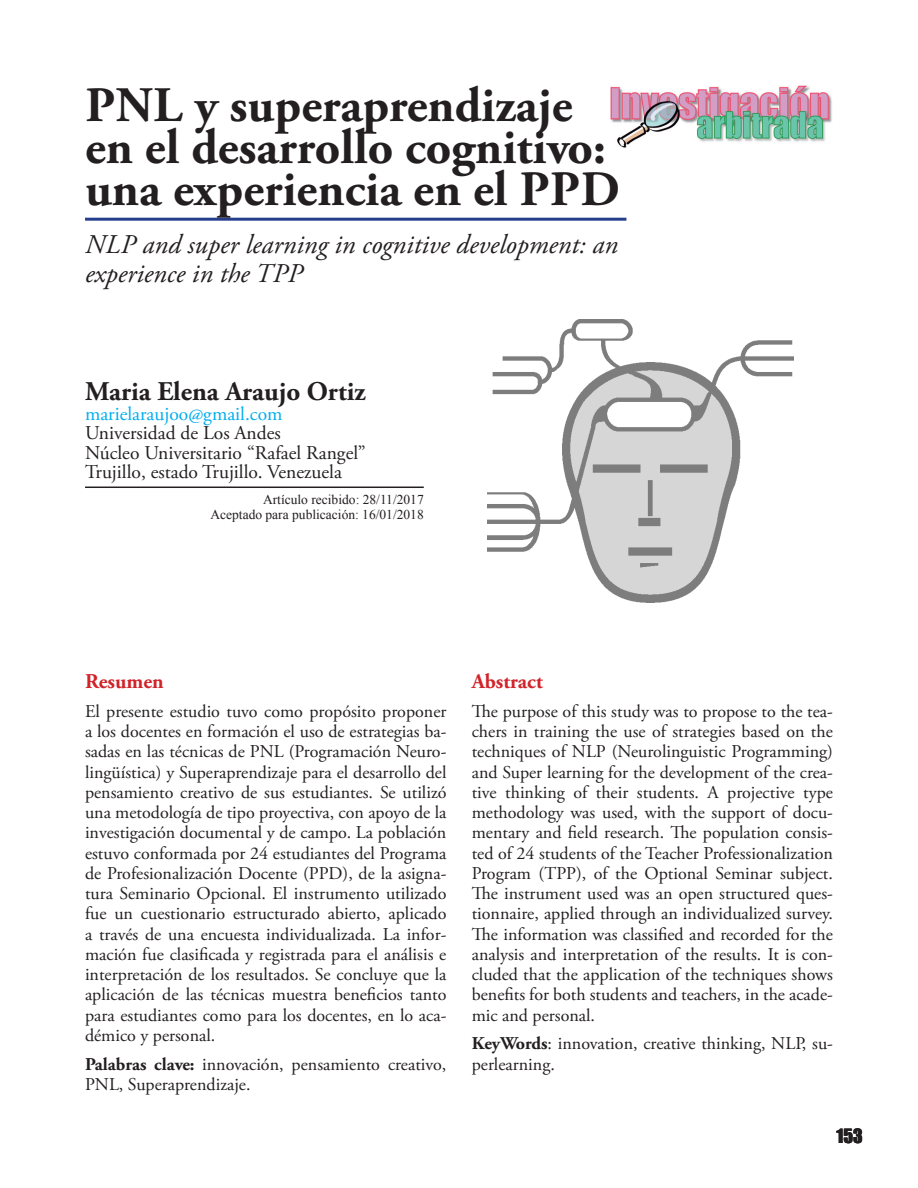
<style>
.page{position:relative;width:918px;height:1188px;background:#fff}
.page>*{position:absolute;margin:0;border:0;box-sizing:border-box;transform-origin:0 0}
.TITULO_ART_Sin{font:700 49.5px "Adobe Garamond Pro";color:#231f20}
.TITULO_ART_Con{font:700 49.5px "Adobe Garamond Pro";color:#231f20}
.Titulo_Ingles{font:italic 27px/28.5px "Adobe Garamond Pro";color:#231f20}
.Autores{font:700 27px "Adobe Garamond Pro";color:#231f20}
.Resum_Abstra{font:700 21px "Adobe Garamond Pro";color:#d1232a}
.Correo_Univer{font:19.5px "Adobe Garamond Pro";color:#231f20}
.Correo_Univer_-_con{font:19.5px "Adobe Garamond Pro";color:#231f20}
.Correo_Univer-2{font:19.5px "Adobe Garamond Pro";color:#00aeef}
.t1{font:18px/20.2px "Adobe Garamond Pro";color:#231f20;text-align:justify}
.t2{font:18px "Impact";color:#231f20}
.Recibido{font:13.5px "Times New Roman";color:#231f20}
.s1{font-weight:700}
</style>
<div class="page">
<hr style="left:85px;top:218px;width:541px;height:3px;background:#253f8e">
<img style="left:610px;top:85px;width:222px;height:63px">
<hr style="left:85px;top:487px;width:339px;height:1px;background:#231f20">
<img style="left:488px;top:320px;width:305px;height:282px">
<p class="TITULO_ART_Sin" style="left:85px;top:76px;width:489px">PNL y superaprendizaje</p>
<p class="TITULO_ART_Sin" style="left:85px;top:118px;width:522px">en el desarrollo cognitivo:</p>
<p class="TITULO_ART_Con" style="left:85px;top:160px;width:536px">una experiencia en el PPD</p>
<p class="Titulo_Ingles" style="left:85px;top:231px;width:535px">NLP and super learning in cognitive development: an experience in the TPP</p>
<p class="Autores" style="left:85px;top:376px;width:282px">Maria Elena Araujo Ortiz</p>
<p class="Correo_Univer-2" style="left:85px;top:402px;width:199px">marielaraujoo@gmail.com</p>
<p class="Correo_Univer" style="left:85px;top:421px;width:197px">Universidad de Los Andes</p>
<p class="Correo_Univer" style="left:85px;top:441px;width:282px">Núcleo Universitario “Rafael Rangel”</p>
<p class="Correo_Univer_-_con" style="left:85px;top:460px;width:258px">Trujillo, estado Trujillo. Venezuela</p>
<p class="Recibido" style="left:263px;top:490px;width:162px">Artículo recibido: 28/11/2017</p>
<p class="Recibido" style="left:210px;top:505px;width:215px">Aceptado para publicación: 16/01/2018</p>
<p class="Resum_Abstra" style="left:85px;top:669px;width:80px">Resumen</p>
<p class="t1" style="left:85px;top:702px;width:363px">El presente estudio tuvo como propósito proponer a los docentes en formación el uso de estrategias ba&shy;sadas en las técnicas de PNL (Programación Neuro&shy;lingüística) y Superaprendizaje para el desarrollo del pensamiento creativo de sus estudiantes. Se utilizó una metodología de tipo proyectiva, con apoyo de la investigación documental y de campo. La población estuvo conformada por 24 estudiantes del Programa de Profesionalización Docente (PPD), de la asigna&shy;tura Seminario Opcional. El instrumento utilizado fue un cuestionario estructurado abierto, aplicado a través de una encuesta individualizada. La infor&shy;mación fue clasificada y registrada para el análisis e interpretación de los resultados. Se concluye que la aplicación de las técnicas muestra beneficios tanto para estudiantes como para los docentes, en lo aca&shy;démico y personal.</p>
<p class="t1" style="left:85px;top:1055px;width:363px"><span class="s1">Palabras clave:</span> innovación, pensamiento creativo,<br>PNL, Superaprendizaje.</p>
<p class="Resum_Abstra" style="left:472px;top:669px;width:73px">Abstract</p>
<p class="t1" style="left:472px;top:702px;width:363px">The purpose of this study was to propose to the tea&shy;chers in training the use of strategies based on the techniques of NLP (Neurolinguistic Programming) and Super learning for the development of the crea&shy;tive thinking of their students. A projective type methodology was used, with the support of docu&shy;mentary and field research. The population consis&shy;ted of 24 students of the Teacher Professionalization Program (TPP), of the Optional Seminar subject.<br>The instrument used was an open structured ques&shy;tionnaire, applied through an individualized survey.<br>The information was classified and recorded for the analysis and interpretation of the results. It is con&shy;cluded that the application of the techniques shows benefits for both students and teachers, in the acade&shy;mic and personal.</p>
<p class="t1" style="left:472px;top:1034px;width:363px"><span class="s1">KeyWords</span>: innovation, creative thinking, NLP, su&shy;perlearning.</p>
<p class="t2" style="left:837px;top:1122px;width:28px">153</p>
</div>
